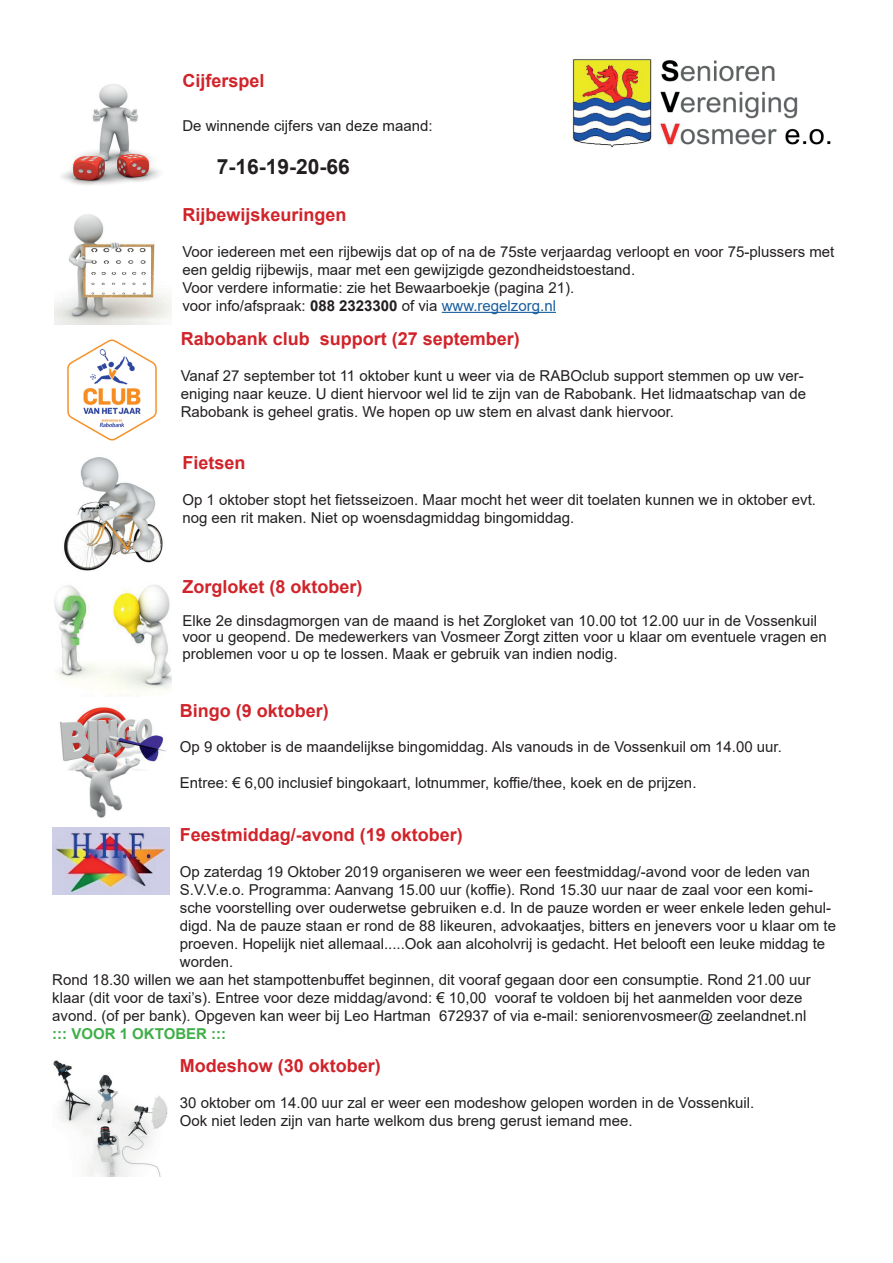
<style>
.page{position:relative;width:893px;height:1263px;background:#fff}
.page>*{position:absolute;margin:0;border:0;box-sizing:border-box;transform-origin:0 0}
.t1{font:700 21px "Arial";color:#231f20}
.t2{font:700 18px "Arial";color:#d1232a}
.t3{font:15px/18px "Arial";color:#231f20}
.t4{font:700 15px "Arial";color:#40ae49}
.s1{font-weight:700}
.s2{color:#175d9e}
</style>
<div class="page">
<hr style="left:442px;top:312px;width:114px;height:1px;background:#175d9e">
<img style="left:61px;top:84px;width:99px;height:101px">
<img style="left:55px;top:214px;width:117px;height:111px">
<img style="left:572px;top:58px;width:259px;height:90px">
<img style="left:64px;top:457px;width:99px;height:114px">
<img style="left:60px;top:707px;width:106px;height:111px">
<img style="left:55px;top:585px;width:117px;height:112px">
<img style="left:67px;top:339px;width:90px;height:102px">
<img style="left:52px;top:828px;width:117px;height:67px">
<img style="left:53px;top:1060px;width:115px;height:116px">
<p class="t2" style="left:182px;top:68px;width:84px">Cijferspel</p>
<p class="t3" style="left:182px;top:116px;width:252px">De winnende cijfers van deze maand:</p>
<h1 class="t1" style="left:217px;top:152px;width:135px">7-16-19-20-66</h1>
<p class="t2" style="left:182px;top:202px;width:166px">Rijbewijskeuringen</p>
<p class="t3" style="left:182px;top:242px;width:653px">Voor iedereen met een rijbewijs dat op of na de 75ste verjaardag verloopt en voor 75-plussers met een geldig rijbewijs, maar met een gewijzigde gezondheidstoestand.<br>Voor verdere informatie: zie het Bewaarboekje (pagina 21).<br>voor info/afspraak: <span class="s1">088 2323300</span> of via <span class="s2">www.regelzorg.nl</span></p>
<p class="t2" style="left:181px;top:326px;width:341px">Rabobank club support (27 september)</p>
<p class="t3" style="left:181px;top:366px;width:627px">Vanaf 27 september tot 11 oktober kunt u weer via de RABOclub support stemmen op uw ver&shy;eniging naar keuze. U dient hiervoor wel lid te zijn van de Rabobank. Het lidmaatschap van de<br>Rabobank is geheel gratis. We hopen op uw stem en alvast dank hiervoor.</p>
<p class="t2" style="left:182px;top:450px;width:65px">Fietsen</p>
<p class="t3" style="left:182px;top:490px;width:635px">Op 1 oktober stopt het fietsseizoen. Maar mocht het weer dit toelaten kunnen we in oktober evt. nog een rit maken. Niet op woensdagmiddag bingomiddag.</p>
<p class="t2" style="left:182px;top:574px;width:182px">Zorgloket (8 oktober)</p>
<p class="t3" style="left:182px;top:612px;width:646px;line-height:16.5px">Elke 2e dinsdagmorgen van de maand is het Zorgloket van 10.00 tot 12.00 uur in de Vossenkuil voor u geopend. De medewerkers van Vosmeer Zorgt zitten voor u klaar om eventuele vragen en problemen voor u op te lossen. Maak er gebruik van indien nodig.</p>
<p class="t2" style="left:180px;top:698px;width:151px">Bingo (9 oktober)</p>
<p class="t3" style="left:180px;top:737px;width:604px">Op 9 oktober is de maandelijkse bingomiddag. Als vanouds in de Vossenkuil om 14.00 uur.</p>
<p class="t3" style="left:180px;top:773px;width:518px">Entree: € 6,00 inclusief bingokaart, lotnummer, koffie/thee, koek en de prijzen.</p>
<p class="t2" style="left:180px;top:822px;width:285px">Feestmiddag/-avond (19 oktober)</p>
<p class="t3" style="left:180px;top:863px;width:632px">Op zaterdag 19 Oktober 2019 organiseren we weer een feestmiddag/-avond voor de leden van</p>
<p class="t3" style="left:180px;top:881px;width:635px">S.V.V.e.o. Programma: Aanvang 15.00 uur (koffie). Rond 15.30 uur naar de zaal voor een komi-</p>
<p class="t3" style="left:180px;top:899px;width:653px">sche voorstelling over ouderwetse gebruiken e.d. In de pauze worden er weer enkele leden gehul-</p>
<p class="t3" style="left:180px;top:917px;width:658px">digd. Na de pauze staan er rond de 88 likeuren, advokaatjes, bitters en jenevers voor u klaar om te</p>
<p class="t3" style="left:180px;top:935px;width:647px">proeven. Hopelijk niet allemaal.....Ook aan alcoholvrij is gedacht. Het belooft een leuke middag te</p>
<p class="t3" style="left:180px;top:953px;width:55px">worden.</p>
<p class="t3" style="left:52px;top:971px;width:760px">Rond 18.30 willen we aan het stampottenbuffet beginnen, dit vooraf gegaan door een consumptie. Rond 21.00 uur</p>
<p class="t3" style="left:52px;top:989px;width:752px">klaar (dit voor de taxi’s). Entree voor deze middag/avond: € 10,00 vooraf te voldoen bij het aanmelden voor deze</p>
<p class="t3" style="left:52px;top:1007px;width:755px">avond. (of per bank). Opgeven kan weer bij Leo Hartman 672937 of via e-mail: seniorenvosmeer@ zeelandnet.nl</p>
<p class="t4" style="left:52px;top:1023px;width:175px">::: VOOR 1 OKTOBER :::</p>
<p class="t2" style="left:180px;top:1053px;width:203px">Modeshow (30 oktober)</p>
<p class="t3" style="left:180px;top:1094px;width:576px">30 oktober om 14.00 uur zal er weer een modeshow gelopen worden in de Vossenkuil.<br>Ook niet leden zijn van harte welkom dus breng gerust iemand mee.</p>
</div>
